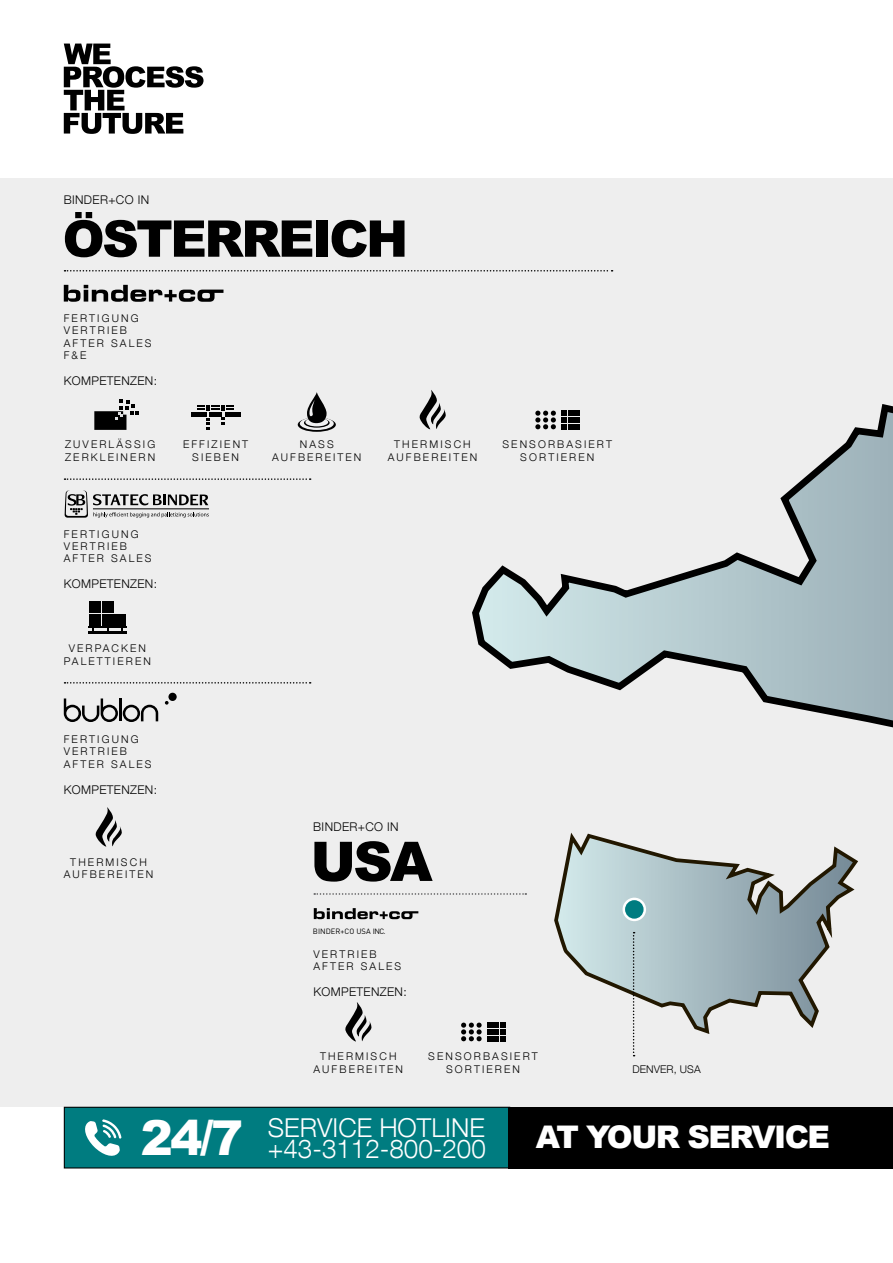
<style>
.page{position:relative;width:893px;height:1263px;background:#fff}
.page>*{position:absolute;margin:0;border:0;box-sizing:border-box;transform-origin:0 0}
.t1{font:900 54.75px "Arial";color:#000}
.t2{font:900 50.7px "Arial";letter-spacing:-.05em;color:#000}
.t3{font:900 31.2px "Arial";letter-spacing:-.05em;color:#fff}
.t4{font:300 25.95px "Helvetica Neue LT Com";color:#fff}
.t5{font:300 12px "Helvetica Neue LT Com";letter-spacing:.03em;color:#000}
.t6{font:300 10.65px/12.5px "Helvetica Neue LT Com";letter-spacing:.2em;color:#000;text-align:center}
.t7{font:300 10.65px "Helvetica Neue LT Com";letter-spacing:.01em;color:#000}
.t8{font:7.65px "DIN";letter-spacing:.005em;color:#000}
.s1{font-family:"Arial";font-weight:900;font-size:48.15px}
</style>
<div class="page">
<svg style="left:64px;top:44px;width:140px;height:90px"></svg>
<div style="left:0;top:179px;width:893px;height:928px;background:#eee"></div>
<svg style="left:65px;top:270px;width:548px;height:2px"></svg>
<div style="left:64px;top:1107px;width:446px;height:61px;background:#007c80"></div>
<div style="left:64px;top:1107px;width:446px;height:61px;border:1px solid #000"></div>
<div style="left:509px;top:1107px;width:384px;height:61px;background:#000"></div>
<svg style="left:85px;top:1119px;width:37px;height:37px"></svg>
<svg style="left:94px;top:399px;width:44px;height:31px"></svg>
<div style="left:191px;top:412px;width:15px;height:5px;background:#000"></div>
<div style="left:210px;top:412px;width:12px;height:5px;background:#000"></div>
<div style="left:225px;top:412px;width:15px;height:5px;background:#000"></div>
<svg style="left:206px;top:418px;width:4px;height:11px"></svg>
<svg style="left:197px;top:405px;width:37px;height:6px"></svg>
<svg style="left:222px;top:417px;width:3px;height:7px"></svg>
<svg style="left:420px;top:390px;width:26px;height:39px"></svg>
<svg style="left:298px;top:417px;width:38px;height:15px"></svg>
<svg style="left:300px;top:417px;width:34px;height:13px"></svg>
<svg style="left:304px;top:418px;width:26px;height:10px"></svg>
<svg style="left:305px;top:418px;width:23px;height:8px"></svg>
<svg style="left:307px;top:392px;width:20px;height:31px"></svg>
<svg style="left:309px;top:400px;width:6px;height:17px"></svg>
<svg style="left:64px;top:285px;width:160px;height:17px"></svg>
<svg style="left:65px;top:478px;width:246px;height:2px"></svg>
<div style="left:89px;top:601px;width:12px;height:12px;background:#000"></div>
<div style="left:102px;top:601px;width:11px;height:12px;background:#000"></div>
<div style="left:89px;top:614px;width:12px;height:12px;background:#000"></div>
<div style="left:102px;top:614px;width:11px;height:12px;background:#000"></div>
<div style="left:114px;top:614px;width:12px;height:12px;background:#000"></div>
<hr style="left:88px;top:627px;width:39px;height:1px;background:#000">
<hr style="left:88px;top:631px;width:39px;height:2px;background:#000">
<svg style="left:65px;top:490px;width:144px;height:28px"></svg>
<hr style="left:93px;top:509px;width:116px;height:1px;background:#000">
<svg style="left:472px;top:404px;width:421px;height:324px"></svg>
<svg style="left:554px;top:832px;width:304px;height:205px"></svg>
<div style="left:623px;top:898px;width:23px;height:23px;background:#fff;border-radius:50%"></div>
<div style="left:625px;top:900px;width:19px;height:19px;background:#007c80;border-radius:50%"></div>
<svg style="left:633px;top:932px;width:2px;height:124px"></svg>
<svg style="left:65px;top:682px;width:246px;height:1px"></svg>
<svg style="left:64px;top:698px;width:94px;height:24px"></svg>
<svg style="left:165px;top:701px;width:4px;height:4px"></svg>
<div style="left:168px;top:693px;width:9px;height:8px;background:#000;border-radius:50%"></div>
<svg style="left:314px;top:893px;width:212px;height:2px"></svg>
<svg style="left:314px;top:908px;width:104px;height:11px"></svg>
<svg style="left:96px;top:807px;width:26px;height:40px"></svg>
<svg style="left:345px;top:1002px;width:27px;height:39px"></svg>
<svg style="left:461px;top:1022px;width:45px;height:19px"></svg>
<p class="t5" style="left:64px;top:192px;width:87px">BINDER+CO IN</p>
<h2 class="t2" style="left:63px;top:202px;width:347px">ÖSTERREICH</h2>
<p class="t6" style="left:64px;top:312px;width:89px;text-align:left">FERTIGUNG<br>VERTRIEB<br>AFTER SALES<br>F&amp;E</p>
<p class="t5" style="left:64px;top:373px;width:95px">KOMPETENZEN:</p>
<p class="t6" style="left:65px;top:438px;width:92px;text-align:left">ZUVERLÄSSIG<br>ZERKLEINERN</p>
<p class="t6" style="left:183px;top:438px;width:67px">EFFIZIENT<br>SIEBEN</p>
<p class="t6" style="left:388px;top:438px;width:91px">THERMISCH<br>AUFBEREITEN</p>
<p class="t6" style="left:272px;top:438px;width:91px">NASS<br>AUFBEREITEN</p>
<p class="t6" style="left:502px;top:438px;width:111px">SENSORBASIERT<br>SORTIEREN</p>
<p class="t6" style="left:64px;top:527px;width:89px;text-align:left">FERTIGUNG<br>VERTRIEB<br>AFTER SALES</p>
<p class="t5" style="left:64px;top:576px;width:95px">KOMPETENZEN:</p>
<p class="t6" style="left:64px;top:642px;width:89px">VERPACKEN<br>PALETTIEREN</p>
<p class="t6" style="left:64px;top:733px;width:89px;text-align:left">FERTIGUNG<br>VERTRIEB<br>AFTER SALES</p>
<p class="t5" style="left:64px;top:782px;width:95px">KOMPETENZEN:</p>
<p class="t6" style="left:64px;top:855px;width:91px">THERMISCH<br>AUFBEREITEN</p>
<p class="t5" style="left:313px;top:819px;width:87px">BINDER+CO IN</p>
<h1 class="t1" style="left:310px;top:822px;width:124px">USA</h1>
<p class="t8" style="left:313px;top:926px;width:74px">BINDER+CO USA INC.</p>
<p class="t6" style="left:313px;top:948px;width:89px;text-align:left">VERTRIEB<br>AFTER SALES</p>
<p class="t5" style="left:313px;top:985px;width:95px">KOMPETENZEN:</p>
<p class="t6" style="left:313px;top:1050px;width:91px">THERMISCH<br>AUFBEREITEN</p>
<p class="t6" style="left:428px;top:1050px;width:111px">SENSORBASIERT<br>SORTIEREN</p>
<p class="t7" style="left:632px;top:1062px;width:70px">DENVER, USA</p>
<h3 class="t4" style="left:268px;top:1112px;width:218px">SERVICE HOTLINE</h3>
<h3 class="t4" style="left:141px;top:1133px;width:347px"><span class="s1">24/7</span> +43-3112-800-200</h3>
<h3 class="t3" style="left:536px;top:1114px;width:296px">AT YOUR SERVICE</h3>
</div>
